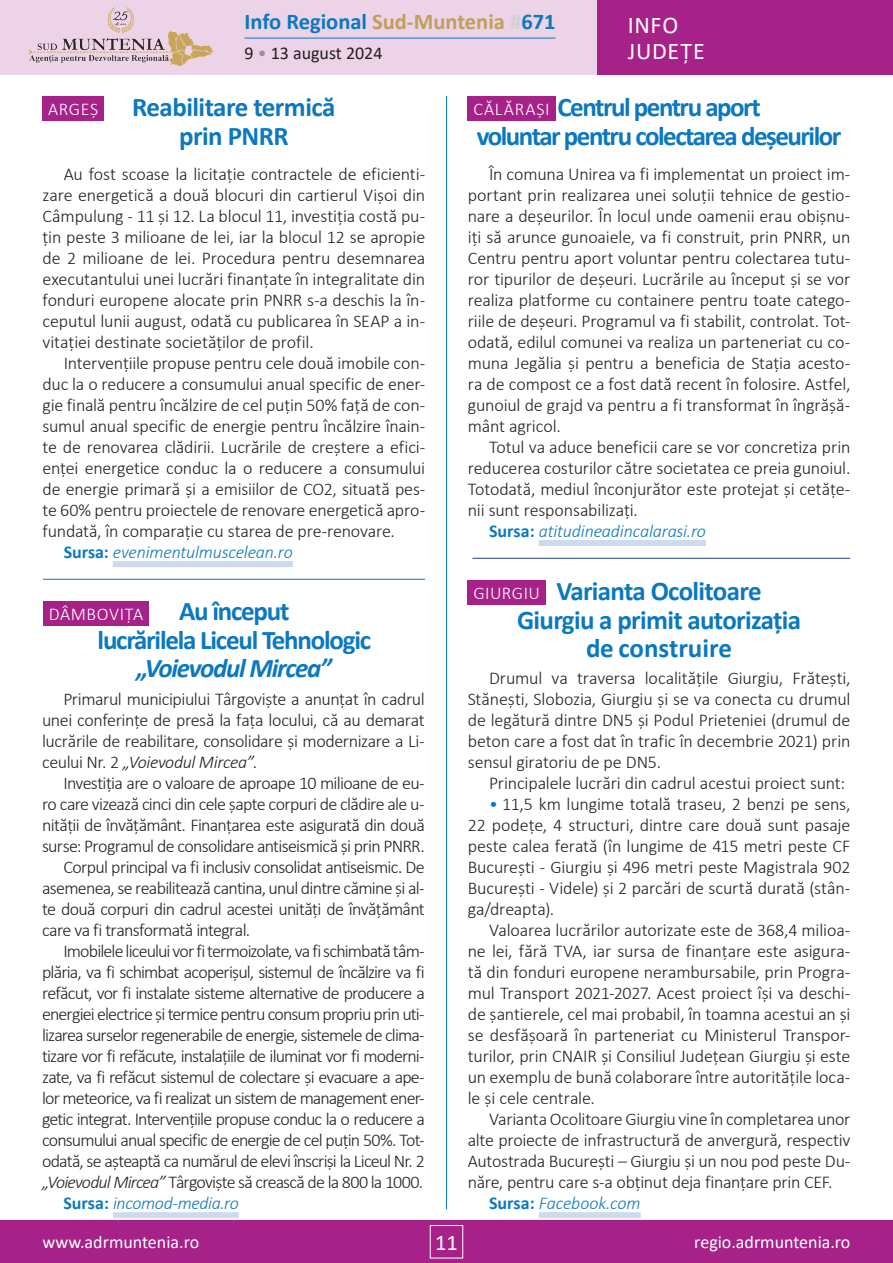
<style>
.page{position:relative;width:893px;height:1263px;background:#fff}
.page>*{position:absolute;margin:0;border:0;box-sizing:border-box;transform-origin:0 0}
.t1{font:700 27px/28.5px "Calibri";letter-spacing:-.045em;color:#0c78bf;text-align:center}
.t2{font:700 27px/28.5px "Calibri";letter-spacing:-.025em;color:#0c78bf;text-align:center}
.t3{font:700 27px/28.5px "Calibri";letter-spacing:-.02em;color:#0c78bf;text-align:center}
.t4{font:italic 700 27px "Calibri";letter-spacing:-.045em;color:#0c78bf}
.t5{font:24px/25.5px "Calibri";letter-spacing:.03em;color:#fff}
.t6{font:700 22.5px "Calibri";color:#0c78bf}
.t7{font:22.5px "Calibri";color:#fff}
.t8{font:300 18px/21px "Calibri";letter-spacing:-.02em;color:#231f20;text-align:justify}
.t9{font:300 18px "Calibri";letter-spacing:-.05em;color:#231f20}
.t10{font:300 18px "Calibri";letter-spacing:-.04em;color:#231f20}
.t11{font:300 18px "Calibri";letter-spacing:-.045em;color:#231f20}
.t12{font:italic 300 18px "Calibri";letter-spacing:-.01em;color:#0c78bf}
.t13{font:18px "Calibri";color:#fff}
.t14{font:300 18px "Calibri";letter-spacing:.03em;color:#fff}
.t15{font:18px "Calibri";color:#231f20}
.t16{font:300 18px "Calibri";letter-spacing:.06em;color:#fff}
.s1{color:#bfa05c}
.s2{color:#d1d2d4}
.s3{color:#939598}
.s4{font-weight:700;font-style:normal}
.s5{font-style:italic}
.s6{color:#0c78bf}
</style>
<div class="page">
<div style="left:0;top:0;width:893px;height:75px;background:#edd3e7"></div>
<div style="left:597px;top:0;width:296px;height:75px;background:#a72288"></div>
<div style="left:0;top:1220px;width:893px;height:43px;background:#a72288"></div>
<div style="left:430px;top:1225px;width:33px;height:33px;border:1px solid #fff"></div>
<hr style="left:244px;top:38px;width:311px;height:1px;background:#0c78bf">
<img style="left:28px;top:7px;width:185px;height:59px">
<div style="left:113px;top:561px;width:180px;height:6px;background:#cedaee"></div>
<hr style="left:446px;top:96px;width:1px;height:1113px;background:#0c78bf">
<div style="left:113px;top:1212px;width:126px;height:6px;background:#cedaee"></div>
<div style="left:539px;top:540px;width:167px;height:6px;background:#cedaee"></div>
<div style="left:43px;top:96px;width:61px;height:24px;background:#a72288"></div>
<div style="left:468px;top:96px;width:88px;height:24px;background:#a72288"></div>
<div style="left:43px;top:601px;width:106px;height:24px;background:#a72288"></div>
<div style="left:468px;top:580px;width:78px;height:24px;background:#a72288"></div>
<div style="left:539px;top:1212px;width:102px;height:6px;background:#cedaee"></div>
<hr style="left:43px;top:579px;width:382px;height:1px;background:#0c78bf">
<hr style="left:472px;top:558px;width:378px;height:1px;background:#223f99">
<p class="t6" style="left:244px;top:6px;width:313px">Info Regional <span class="s1">Sud-Muntenia</span> <span class="s2">#</span>671</p>
<p class="t15" style="left:244px;top:41px;width:139px">9 <span class="s3">•</span> 13 august 2024</p>
<h2 class="t5" style="left:628px;top:12px;width:79px">INFO<br>JUDEȚE</h2>
<h1 class="t3" style="left:132px;top:93px;width:205px">Reabilitare termică prin PNRR</h1>
<h1 class="t1" style="left:477px;top:93px;width:366px">Centrul pentru aport<br>voluntar pentru colectarea deșeurilor</h1>
<p class="t14" style="left:48px;top:98px;width:52px">ARGEȘ</p>
<p class="t16" style="left:473px;top:98px;width:78px">CĂLĂRAȘI</p>
<p class="t8" style="left:43px;top:163px;width:384px;text-indent:21px">Au fost scoase la licitație contractele de eficienti&shy;zare energetică a două blocuri din cartierul Vișoi din Câmpulung - 11 și 12. La blocul 11, investiția costă pu&shy;țin peste 3 milioane de lei, iar la blocul 12 se apropie de 2 milioane de lei. Procedura pentru desemnarea executantului unei lucrări finanțate în integralitate din fonduri europene alocate prin PNRR s-a deschis la în&shy;ceputul lunii august, odată cu publicarea în SEAP a in&shy;vitației destinate societăților de profil.</p>
<p class="t8" style="left:64px;top:352px;width:363px">Intervențiile propuse pentru cele două imobile con-</p>
<p class="t8" style="left:43px;top:373px;width:384px">duc la o reducere a consumului anual specific de ener-</p>
<p class="t8" style="left:43px;top:394px;width:384px">gie finală pentru încălzire de cel puțin 50% față de con-</p>
<p class="t8" style="left:43px;top:415px;width:384px">sumul anual specific de energie pentru încălzire înain-</p>
<p class="t8" style="left:43px;top:436px;width:384px">te de renovarea clădirii. Lucrările de creștere a efici-</p>
<p class="t8" style="left:43px;top:457px;width:384px">enței energetice conduc la o reducere a consumului</p>
<p class="t8" style="left:43px;top:478px;width:384px">de energie primară și a emisiilor de CO2, situată pes-</p>
<p class="t8" style="left:43px;top:499px;width:384px">te 60% pentru proiectele de renovare energetică apro-</p>
<p class="t8" style="left:43px;top:520px;width:354px">fundată, în comparație cu starea de pre-renovare.</p>
<p class="t12" style="left:64px;top:541px;width:231px"><span class="s4">Sursa:</span> evenimentulmuscelean.ro</p>
<h1 class="t1" style="left:98px;top:597px;width:275px">Au început<br>lucrărilela Liceul Tehnologic</h1>
<h1 class="t4" style="left:137px;top:649px;width:197px">„Voievodul Mircea”</h1>
<p class="t14" style="left:49px;top:603px;width:96px">DÂMBOVIȚA</p>
<p class="t8" style="left:42px;top:688px;width:384px;text-indent:21px">Primarul municipiului Târgoviște a anunțat în cadrul unei conferințe de presă la fața locului, că au demarat lucrările de reabilitare, consolidare și modernizare a Li&shy;ceului Nr. 2 <span class="s5">„Voievodul Mircea”</span>.</p>
<p class="t10" style="left:63px;top:772px;width:363px">Investiția are o valoare de aproape 10 milioane de eu-</p>
<p class="t10" style="left:42px;top:793px;width:384px">ro care vizează cinci din cele șapte corpuri de clădire ale u-</p>
<p class="t10" style="left:42px;top:814px;width:384px">nității de învățământ. Finanțarea este asigurată din două</p>
<p class="t10" style="left:42px;top:835px;width:384px">surse: Programul de consolidare antiseismică și prin PNRR.</p>
<p class="t8" style="left:63px;top:856px;width:363px">Corpul principal va fi inclusiv consolidat antiseismic. De</p>
<p class="t10" style="left:42px;top:877px;width:384px">asemenea, se reabilitează cantina, unul dintre cămine și al-</p>
<p class="t8" style="left:42px;top:898px;width:384px">te două corpuri din cadrul acestei unități de învățământ</p>
<p class="t10" style="left:42px;top:919px;width:210px">care va fi transformată integral.</p>
<p class="t9" style="left:63px;top:940px;width:363px">Imobilele liceului vor fi termoizolate, va fi schimbată tâm-</p>
<p class="t9" style="left:42px;top:961px;width:384px">plăria, va fi schimbat acoperișul, sistemul de încălzire va fi</p>
<p class="t9" style="left:42px;top:982px;width:384px">refăcut, vor fi instalate sisteme alternative de producere a</p>
<p class="t11" style="left:42px;top:1003px;width:384px">energiei electrice și termice pentru consum propriu prin uti-</p>
<p class="t9" style="left:42px;top:1024px;width:384px">lizarea surselor regenerabile de energie, sistemele de clima-</p>
<p class="t9" style="left:42px;top:1045px;width:384px">tizare vor fi refăcute, instalațiile de iluminat vor fi moderni-</p>
<p class="t9" style="left:42px;top:1066px;width:384px">zate, va fi refăcut sistemul de colectare și evacuare a ape-</p>
<p class="t9" style="left:42px;top:1087px;width:384px">lor meteorice, va fi realizat un sistem de management ener-</p>
<p class="t9" style="left:42px;top:1108px;width:384px">getic integrat. Intervențiile propuse conduc la o reducere a</p>
<p class="t9" style="left:42px;top:1129px;width:384px">consumului anual specific de energie de cel puțin 50%. Tot-</p>
<p class="t9" style="left:42px;top:1150px;width:384px">odată, se așteaptă ca numărul de elevi înscriși la Liceul Nr. 2</p>
<p class="t11" style="left:42px;top:1171px;width:382px"><span class="s5">„Voievodul Mircea”</span> Târgoviște să crească de la 800 la 1000.</p>
<p class="t12" style="left:63px;top:1192px;width:177px"><span class="s4">Sursa:</span> incomod-media.ro</p>
<p class="t8" style="left:468px;top:163px;width:384px;text-indent:21px">În comuna Unirea va fi implementat un proiect im&shy;portant prin realizarea unei soluții tehnice de gestio&shy;nare a deșeurilor. În locul unde oamenii erau obișnu&shy;iți să arunce gunoaiele, va fi construit, prin PNRR, un Centru pentru aport voluntar pentru colectarea tutu&shy;ror tipurilor de deșeuri. Lucrările au început și se vor realiza platforme cu containere pentru toate catego&shy;riile de deșeuri. Programul va fi stabilit, controlat. Tot&shy;odată, edilul comunei va realiza un parteneriat cu co&shy;muna Jegălia și pentru a beneficia de Stația acesto&shy;ra de compost ce a fost dată recent în folosire. Astfel, gunoiul de grajd va pentru a fi transformat în îngrășă&shy;mânt agricol.</p>
<p class="t8" style="left:489px;top:436px;width:363px">Totul va aduce beneficii care se vor concretiza prin</p>
<p class="t8" style="left:468px;top:457px;width:384px">reducerea costurilor către societatea ce preia gunoiul.</p>
<p class="t8" style="left:468px;top:478px;width:384px">Totodată, mediul înconjurător este protejat și cetățe-</p>
<p class="t8" style="left:468px;top:499px;width:172px">nii sunt responsabilizați.</p>
<p class="t12" style="left:489px;top:520px;width:219px"><span class="s4">Sursa:</span> atitudineadincalarasi.ro</p>
<h1 class="t2" style="left:517px;top:577px;width:286px">Varianta Ocolitoare<br>Giurgiu a primit autorizația de construire</h1>
<p class="t14" style="left:473px;top:582px;width:68px">GIURGIU</p>
<p class="t8" style="left:468px;top:667px;width:384px;text-indent:21px">Drumul va traversa localitățile Giurgiu, Frătești, Stănești, Slobozia, Giurgiu și se va conecta cu drumul de legătură dintre DN5 și Podul Prieteniei (drumul de beton care a fost dat în trafic în decembrie 2021) prin sensul giratoriu de pe DN5.</p>
<p class="t8" style="left:489px;top:772px;width:358px">Principalele lucrări din cadrul acestui proiect sunt:</p>
<p class="t8" style="left:468px;top:793px;width:384px;text-indent:21px"><span class="s6">•</span> 11,5 km lungime totală traseu, 2 benzi pe sens, 22 podețe, 4 structuri, dintre care două sunt pasaje peste calea ferată (în lungime de 415 metri peste CF București - Giurgiu și 496 metri peste Magistrala 902<br>București - Videle) și 2 parcări de scurtă durată (stân&shy;ga/dreapta).</p>
<p class="t8" style="left:468px;top:919px;width:384px;text-indent:21px">Valoarea lucrărilor autorizate este de 368,4 milioa&shy;ne lei, fără TVA, iar sursa de finanțare este asigura&shy;tă din fonduri europene nerambursabile, prin Progra&shy;mul Transport 2021-2027. Acest proiect își va deschi&shy;de șantierele, cel mai probabil, în toamna acestui an și se desfășoară în parteneriat cu Ministerul Transpor&shy;turilor, prin CNAIR și Consiliul Județean Giurgiu și este un exemplu de bună colaborare între autoritățile loca&shy;le și cele centrale.</p>
<p class="t8" style="left:489px;top:1108px;width:363px">Varianta Ocolitoare Giurgiu vine în completarea unor</p>
<p class="t8" style="left:468px;top:1129px;width:384px">alte proiecte de infrastructură de anvergură, respectiv</p>
<p class="t8" style="left:468px;top:1150px;width:384px">Autostrada București – Giurgiu și un nou pod peste Du-</p>
<p class="t8" style="left:468px;top:1171px;width:366px">năre, pentru care s-a obținut deja finanțare prin CEF.</p>
<p class="t12" style="left:489px;top:1192px;width:153px"><span class="s4">Sursa:</span> Facebook.com</p>
<p class="t13" style="left:43px;top:1230px;width:158px">www.adrmuntenia.ro</p>
<p class="t7" style="left:435px;top:1226px;width:24px">11</p>
<p class="t13" style="left:694px;top:1230px;width:158px">regio.adrmuntenia.ro</p>
</div>
